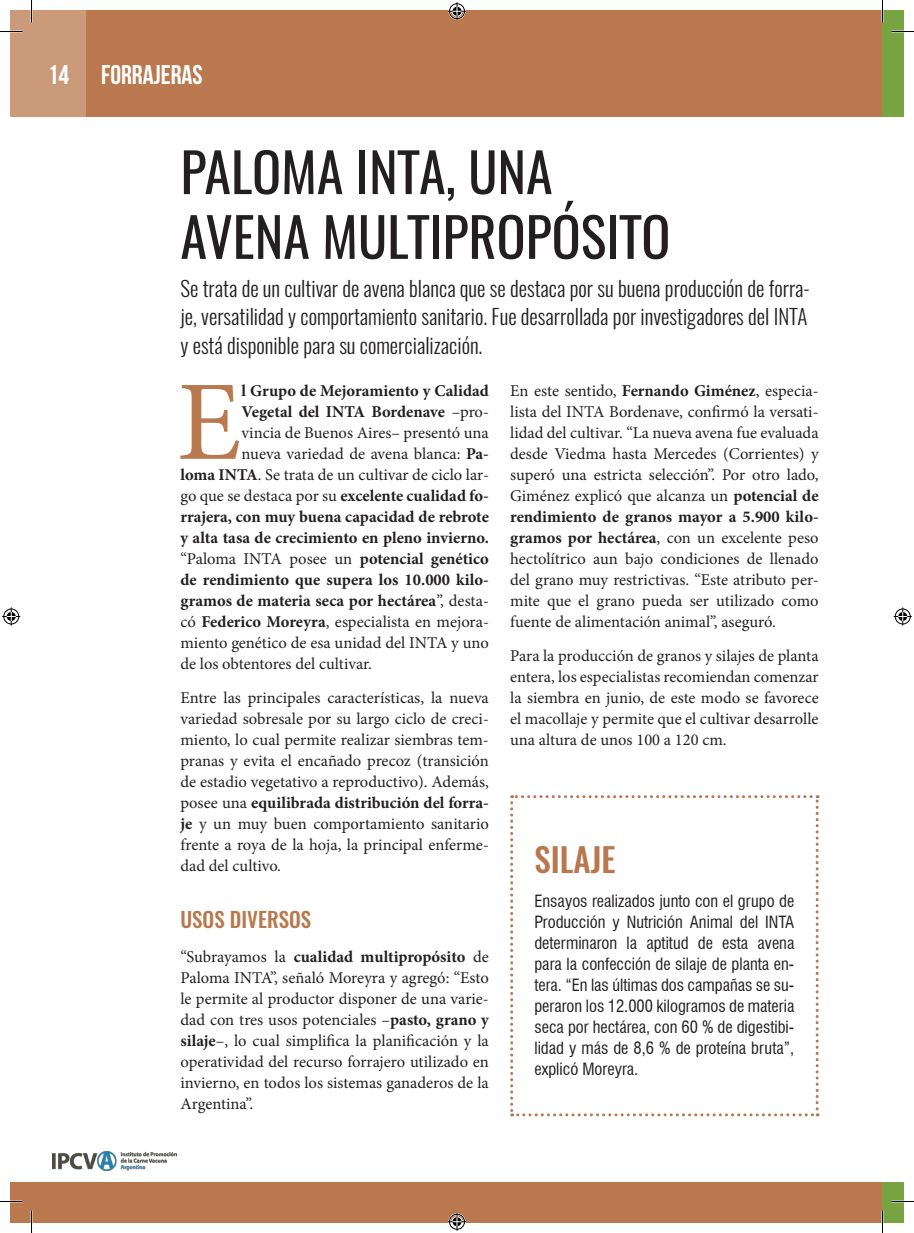
<style>
.page{position:relative;width:914px;height:1233px;background:#fff}
.page>*{position:absolute;margin:0;border:0;box-sizing:border-box;transform-origin:0 0}
.t1{font:113.4px "Minion Pro";color:#b9784d}
.t2{font:54px/64.8px "Oswald";color:#231f20}
.t3{font:500 33px "Oswald";color:#b9774d}
.t4{font:700 27px "Bebas Neue";color:#fff}
.t5{font:300 21px/28.5px "Oswald";color:#231f20;text-align:justify}
.t6{font:500 21px "Oswald";color:#b9784d}
.t7{font:16.5px/21px "Minion Pro";color:#231f20;text-align:justify}
.t8{font:condensed 16.5px/21px "Swiss 721 BT";color:#231f20;text-align:justify}
.t9{font:700 16.5px "Minion Pro";color:#231f20}
.s1{font-weight:400}
.s2{font-weight:700}
</style>
<div class="page">
<img style="left:53px;top:1151px;width:123px;height:19px">
<div style="left:10px;top:1182px;width:872px;height:40px;background:#b9784d"></div>
<div style="left:882px;top:1182px;width:21px;height:40px;background:#78a341"></div>
<svg style="left:510px;top:795px;width:308px;height:321px"></svg>
<div style="left:10px;top:10px;width:872px;height:107px;background:#b9784d"></div>
<div style="left:10px;top:10px;width:75px;height:107px;background:#cb9a78"></div>
<div style="left:882px;top:10px;width:21px;height:107px;background:#78a341"></div>
<hr style="left:0;top:1200px;width:22px;height:2px;background:#fff">
<hr style="left:891px;top:1200px;width:22px;height:2px;background:#fff">
<hr style="left:881px;top:0;width:2px;height:23px;background:#fff">
<hr style="left:881px;top:1210px;width:2px;height:22px;background:#fff">
<svg style="left:0;top:31px;width:22px;height:1px"></svg>
<svg style="left:891px;top:31px;width:22px;height:1px"></svg>
<svg style="left:0;top:1201px;width:22px;height:1px"></svg>
<svg style="left:891px;top:1201px;width:22px;height:1px"></svg>
<svg style="left:31px;top:0;width:1px;height:23px"></svg>
<svg style="left:31px;top:1210px;width:1px;height:22px"></svg>
<svg style="left:882px;top:0;width:1px;height:23px"></svg>
<svg style="left:882px;top:1210px;width:1px;height:22px"></svg>
<svg style="left:448px;top:2px;width:18px;height:18px"></svg>
<svg style="left:448px;top:1212px;width:18px;height:18px"></svg>
<svg style="left:2px;top:607px;width:18px;height:18px"></svg>
<svg style="left:893px;top:607px;width:18px;height:18px"></svg>
<h3 class="t4" style="left:48px;top:60px;width:156px">14 FORRAJERAS</h3>
<h2 class="t2" style="left:180px;top:140px;width:491px">PALOMA INTA, UNA<br>AVENA MULTIPROPÓSITO</h2>
<p class="t5" style="left:180px;top:274px;width:631px">Se trata de un cultivar de avena blanca que se destaca por su buena producción de forra&shy;je, versatilidad y comportamiento sanitario. Fue desarrollada por investigadores del INTA y está disponible para su comercialización.</p>
<h1 class="t1" style="left:177px;top:346px;width:66px">E</h1>
<p class="t9" style="left:241px;top:379px;width:249px">l Grupo de Mejoramiento y Calidad</p>
<p class="t9" style="left:241px;top:400px;width:249px">Vegetal del INTA Bordenave <span class="s1">–pro-</span></p>
<p class="t7" style="left:241px;top:422px;width:249px">vincia de Buenos Aires– presentó una</p>
<p class="t7" style="left:241px;top:443px;width:249px">nueva variedad de avena blanca: <span class="s2">Pa-</span></p>
<p class="t7" style="left:180px;top:464px;width:310px"><span class="s2">loma INTA</span>. Se trata de un cultivar de ciclo lar-</p>
<p class="t9" style="left:180px;top:484px;width:310px"><span class="s1">go que se destaca por su</span> excelente cualidad fo-</p>
<p class="t9" style="left:180px;top:505px;width:310px">rrajera, con muy buena capacidad de rebrote</p>
<p class="t9" style="left:180px;top:526px;width:310px">y alta tasa de crecimiento en pleno invierno.</p>
<p class="t7" style="left:180px;top:548px;width:310px">“Paloma INTA posee un <span class="s2">potencial genético</span></p>
<p class="t9" style="left:180px;top:568px;width:310px">de rendimiento que supera los 10.000 kilo-</p>
<p class="t9" style="left:180px;top:589px;width:310px">gramos de materia seca por hectárea<span class="s1">”, desta-</span></p>
<p class="t7" style="left:180px;top:611px;width:310px">có <span class="s2">Federico Moreyra</span>, especialista en mejora-</p>
<p class="t7" style="left:180px;top:632px;width:310px">miento genético de esa unidad del INTA y uno</p>
<p class="t7" style="left:180px;top:653px;width:193px">de los obtentores del cultivar.</p>
<p class="t7" style="left:180px;top:687px;width:310px">Entre las principales características, la nueva variedad sobresale por su largo ciclo de creci&shy;miento, lo cual permite realizar siembras tem&shy;pranas y evita el encañado precoz (transición de estadio vegetativo a reproductivo). Además, posee una <span class="s2">equilibrada distribución del forra&shy;je</span> y un muy buen comportamiento sanitario frente a roya de la hoja, la principal enferme&shy;dad del cultivo.</p>
<p class="t6" style="left:180px;top:904px;width:132px">USOS DIVERSOS</p>
<p class="t7" style="left:180px;top:945px;width:310px">“Subrayamos la <span class="s2">cualidad multipropósito</span> de Paloma INTA”, señaló Moreyra y agregó: “Esto le permite al productor disponer de una varie&shy;dad con tres usos potenciales –<span class="s2">pasto, grano y silaje</span>–, lo cual simplifica la planificación y la operatividad del recurso forrajero utilizado en invierno, en todos los sistemas ganaderos de la Argentina”.</p>
<p class="t7" style="left:510px;top:380px;width:310px">En este sentido, <span class="s2">Fernando Giménez</span>, especia&shy;lista del INTA Bordenave, confirmó la versati&shy;lidad del cultivar. “La nueva avena fue evaluada desde Viedma hasta Mercedes (Corrientes) y superó una estricta selección”. Por otro lado, Giménez explicó que alcanza un <span class="s2">potencial de rendimiento de granos mayor a 5.900 kilo&shy;gramos por hectárea</span>, con un excelente peso hectolítrico aun bajo condiciones de llenado del grano muy restrictivas. “Este atributo per&shy;mite que el grano pueda ser utilizado como fuente de alimentación animal”, aseguró.</p>
<p class="t7" style="left:510px;top:645px;width:310px">Para la producción de granos y silajes de planta entera, los especialistas recomiendan comenzar la siembra en junio, de este modo se favorece el macollaje y permite que el cultivar desarrolle una altura de unos 100 a 120 cm.</p>
<h3 class="t3" style="left:534px;top:836px;width:83px">SILAJE</h3>
<p class="t8" style="left:534px;top:890px;width:261px">Ensayos realizados junto con el grupo de Producción y Nutrición Animal del INTA determinaron la aptitud de esta avena para la confección de silaje de planta en&shy;tera. “En las últimas dos campañas se su&shy;peraron los 12.000 kilogramos de materia seca por hectárea, con 60 % de digestibi&shy;lidad y más de 8,6 % de proteína bruta”, explicó Moreyra.</p>
</div>
